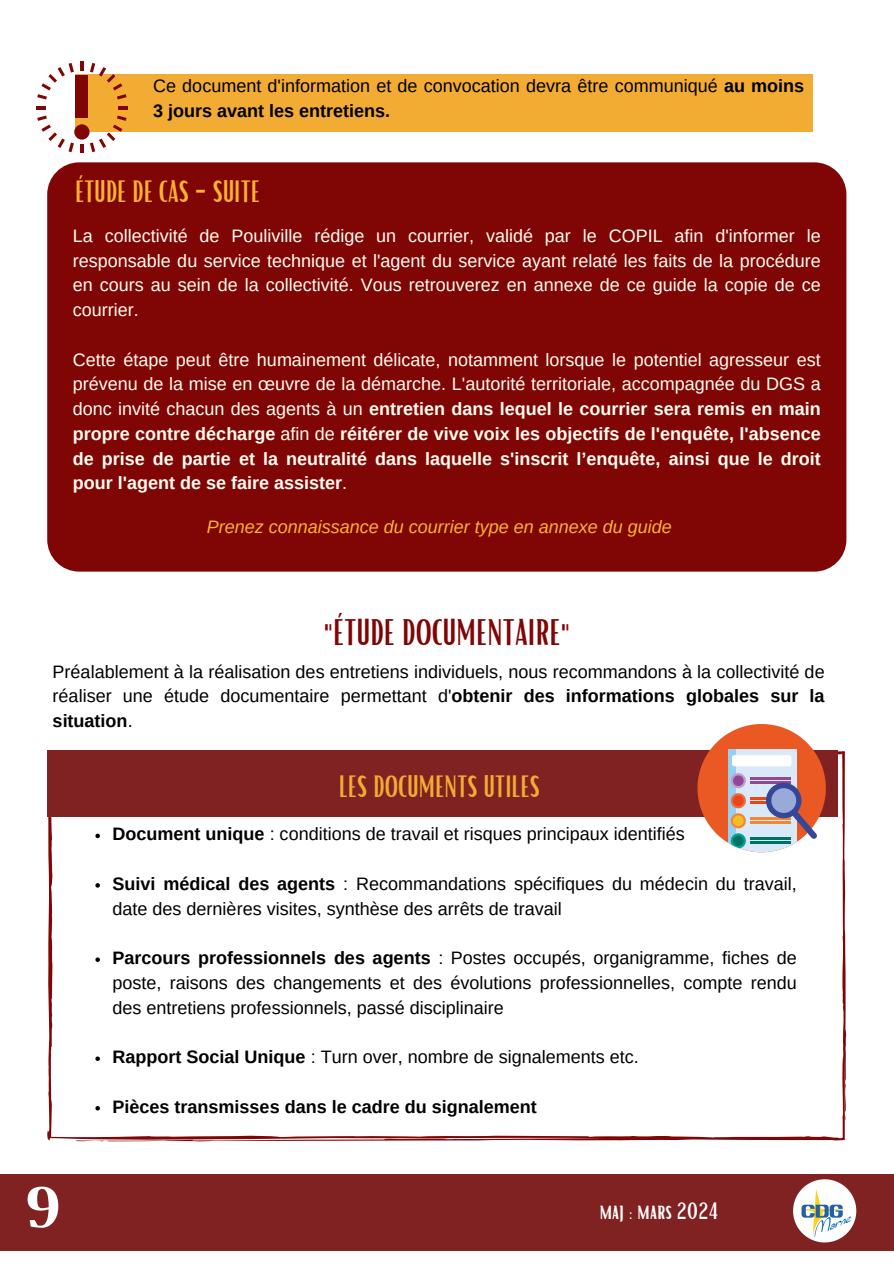
<style>
.page{position:relative;width:894px;height:1264px;background:#fff}
.page>*{position:absolute;margin:0;border:0;box-sizing:border-box;transform-origin:0 0}
.t1{font:700 61.65px "Luthier";color:#fff}
.t2{font:36px "Bright";color:#800606}
.t3{font:30px "Bright";color:#f2ac34}
.t4{font:30px "Bright";color:#f9b230}
.t5{font:22.95px "Bright";color:#fff}
.t6{font:18px/24.8px "Arimo";color:#000;text-align:justify}
.t7{font:700 18px/24.8px "Arimo";color:#fefdef;text-align:justify}
.t8{font:18px/24.8px "Arimo";color:#fefdef;text-align:justify}
.t9{font:italic 18px "Arimo";color:#f9b230}
.t10{font:700 18px "Arimo";color:#000}
.s1{font-weight:700}
.s2{font-weight:400}
</style>
<div class="page">
<div style="left:47px;top:162px;width:799px;height:409px;background:#800606;border-radius:32px"></div>
<div style="left:0;top:1174px;width:893px;height:76px;background:#802222"></div>
<svg style="left:47px;top:750px;width:799px;height:391px"></svg>
<svg style="left:95px;top:833px;width:5px;height:5px"></svg>
<svg style="left:95px;top:883px;width:5px;height:4px"></svg>
<svg style="left:95px;top:957px;width:5px;height:4px"></svg>
<svg style="left:95px;top:1056px;width:5px;height:4px"></svg>
<svg style="left:95px;top:1105px;width:5px;height:5px"></svg>
<svg style="left:793px;top:1179px;width:62px;height:63px"></svg>
<img style="left:798px;top:1189px;width:52px;height:47px">
<div style="left:47px;top:750px;width:790px;height:66px;background:#802222"></div>
<svg style="left:697px;top:724px;width:128px;height:128px"></svg>
<div style="left:76px;top:74px;width:736px;height:58px;background:#f2ac34"></div>
<div style="left:74px;top:124px;width:15px;height:16px;background:#800606;border-radius:50%"></div>
<div style="left:76px;top:75px;width:12px;height:43px;background:#800606"></div>
<svg style="left:80px;top:62px;width:3px;height:9px"></svg>
<svg style="left:37px;top:63px;width:37px;height:36px"></svg>
<svg style="left:36px;top:106px;width:9px;height:3px"></svg>
<svg style="left:37px;top:115px;width:37px;height:37px"></svg>
<svg style="left:80px;top:144px;width:3px;height:9px"></svg>
<svg style="left:90px;top:115px;width:36px;height:37px"></svg>
<svg style="left:118px;top:106px;width:9px;height:3px"></svg>
<svg style="left:90px;top:63px;width:36px;height:36px"></svg>
<p class="t6" style="left:153px;top:73px;width:652px">Ce document d'information et de convocation devra être communiqué <span class="s1">au moins<br>3 jours avant les entretiens.</span></p>
<h3 class="t4" style="left:75px;top:172px;width:186px">ÉTUDE DE CAS -SUITE</h3>
<p class="t8" style="left:73px;top:223px;width:749px">La collectivité de Pouliville rédige un courrier, validé par le COPIL afin d'informer le responsable du service technique et l'agent du service ayant relaté les faits de la procédure en cours au sein de la collectivité. Vous retrouverez en annexe de ce guide la copie de ce courrier.</p>
<p class="t7" style="left:73px;top:347px;width:749px"><span class="s2">Cette étape peut être humainement délicate, notamment lorsque le potentiel agresseur est prévenu de la mise en œuvre de la démarche. L'autorité territoriale, accompagnée du DGS a donc invité chacun des agents à un</span> entretien dans lequel le courrier sera remis en main propre contre décharge <span class="s2">afin de</span> réitérer de vive voix les objectifs de l'enquête, l'absence de prise de partie et la neutralité dans laquelle s'inscrit l’enquête, ainsi que le droit pour l'agent de se faire assister<span class="s2">.</span></p>
<p class="t9" style="left:207px;top:517px;width:466px">Prenez connaissance du courrier type en annexe du guide</p>
<h2 class="t2" style="left:323px;top:609px;width:248px">"ÉTUDE DOCUMENTAIRE"</h2>
<p class="t6" style="left:53px;top:659px;width:773px">Préalablement à la réalisation des entretiens individuels, nous recommandons à la collectivité de réaliser une étude documentaire permettant d'<span class="s1">obtenir des informations globales sur la situation</span>.</p>
<h3 class="t3" style="left:339px;top:766px;width:202px">LES DOCUMENTS UTILES</h3>
<h1 class="t1" style="left:21px;top:1184px;width:37px">9</h1>
<p class="t6" style="left:112px;top:821px;width:573px"><span class="s1">Document unique</span> : conditions de travail et risques principaux identifiés</p>
<p class="t6" style="left:112px;top:871px;width:685px"><span class="s1">Suivi médical des agents</span> : Recommandations spécifiques du médecin du travail, date des dernières visites, synthèse des arrêts de travail</p>
<p class="t6" style="left:112px;top:945px;width:685px"><span class="s1">Parcours professionnels des agents</span> : Postes occupés, organigramme, fiches de poste, raisons des changements et des évolutions professionnelles, compte rendu des entretiens professionnels, passé disciplinaire</p>
<p class="t6" style="left:112px;top:1044px;width:527px"><span class="s1">Rapport Social Unique</span> : Turn over, nombre de signalements etc.</p>
<p class="t10" style="left:112px;top:1096px;width:425px">Pièces transmisses dans le cadre du signalement</p>
<p class="t5" style="left:599px;top:1195px;width:120px">maj : mars 2024</p>
</div>
